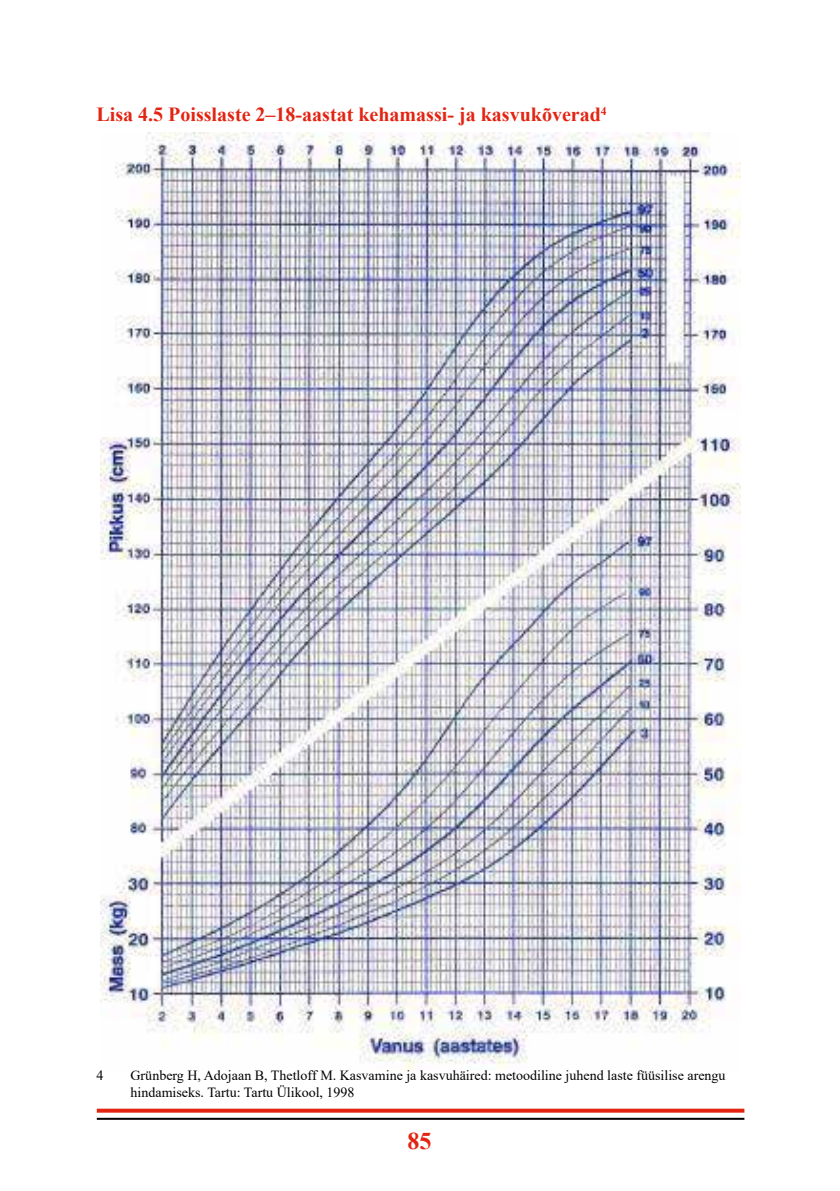
<style>
.page{position:relative;width:840px;height:1191px;background:#fff}
.page>*{position:absolute;margin:0;border:0;box-sizing:border-box;transform-origin:0 0}
.t1{font:700 24px "Times New Roman";color:#e32412}
.t2{font:700 20px "Times New Roman";color:#e32412}
.t3{font:14px/16.8px "Times New Roman";color:#000}
</style>
<div class="page">
<svg style="left:97px;top:1108px;width:647px;height:4px;background:#e74839"></svg>
<hr style="left:97px;top:1117px;width:647px;height:2px;background:#000">
<img style="left:100px;top:132px;width:640px;height:938px">
<h2 class="t2" style="left:96px;top:100px;width:511px">Lisa 4.5 Poisslaste 2–18-aastat kehamassi- ja kasvukõverad<sup>4</sup></h2>
<p class="t3" style="left:96px;top:1066px;width:8px">4</p>
<p class="t3" style="left:130px;top:1066px;width:596px">Grünberg H, Adojaan B, Thetloff M. Kasvamine ja kasvuhäired: metoodiline juhend laste füüsilise arengu hindamiseks. Tartu: Tartu Ülikool, 1998</p>
<h1 class="t1" style="left:407px;top:1123px;width:25px">85</h1>
</div>
